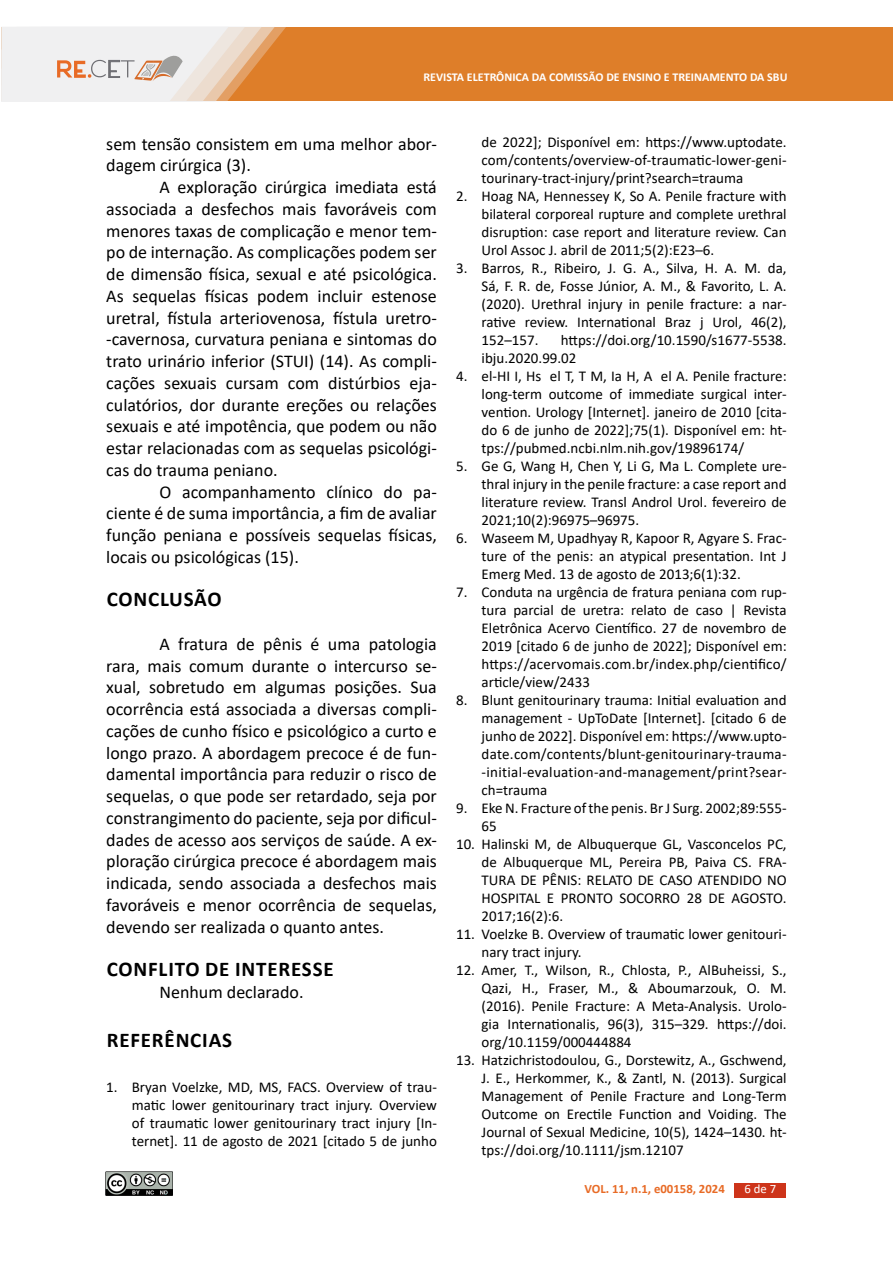
<style>
.page{position:relative;width:893px;height:1263px;background:#fff}
.page>*{position:absolute;margin:0;border:0;box-sizing:border-box;transform-origin:0 0}
.t1{font:700 21px "Calibri";letter-spacing:.04em;color:#000}
.t2{font:18px/21.8px "Calibri";color:#000;text-align:justify}
.t3{font:15px/18px "Calibri";color:#000;text-align:justify}
.t4{font:700 12.75px "Calibri";color:#e86b26}
.t5{font:12.75px "Calibri";color:#fff}
.t6{font:700 12px "Calibri";color:#fff}
</style>
<div class="page">
<div style="left:1px;top:28px;width:892px;height:73px;background:#de7e29"></div>
<svg style="left:1px;top:27px;width:285px;height:74px;background:#ead9cb"></svg>
<img style="left:105px;top:1171px;width:68px;height:25px">
<div style="left:734px;top:1183px;width:52px;height:14px;background:#cd341a"></div>
<p class="t6" style="left:423px;top:69px;width:366px">REVISTA ELETRÔNICA DA COMISSÃO DE ENSINO E TREINAMENTO DA SBU</p>
<p class="t2" style="left:106px;top:132px;width:332px">sem tensão consistem em uma melhor abor&shy;dagem cirúrgica (3).</p>
<p class="t2" style="left:106px;top:176px;width:332px;text-indent:53px">A exploração cirúrgica imediata está associada a desfechos mais favoráveis com menores taxas de complicação e menor tem&shy;po de internação. As complicações podem ser de dimensão física, sexual e até psicológica.<br>As sequelas físicas podem incluir estenose uretral, fístula arteriovenosa, fístula uretro--cavernosa, curvatura peniana e sintomas do trato urinário inferior (STUI) (14). As compli&shy;cações sexuais cursam com distúrbios eja&shy;culatórios, dor durante ereções ou relações sexuais e até impotência, que podem ou não estar relacionadas com as sequelas psicológi&shy;cas do trauma peniano.</p>
<p class="t2" style="left:106px;top:480px;width:332px;text-indent:53px">O acompanhamento clínico do pa&shy;ciente é de suma importância, a fim de avaliar função peniana e possíveis sequelas físicas, locais ou psicológicas (15).</p>
<h1 class="t1" style="left:107px;top:584px;width:117px">CONCLUSÃO</h1>
<p class="t2" style="left:106px;top:633px;width:332px;text-indent:53px">A fratura de pênis é uma patologia rara, mais comum durante o intercurso se&shy;xual, sobretudo em algumas posições. Sua ocorrência está associada a diversas compli&shy;cações de cunho físico e psicológico a curto e longo prazo. A abordagem precoce é de fun&shy;damental importância para reduzir o risco de sequelas, o que pode ser retardado, seja por constrangimento do paciente, seja por dificul&shy;dades de acesso aos serviços de saúde. A ex&shy;ploração cirúrgica precoce é abordagem mais indicada, sendo associada a desfechos mais favoráveis e menor ocorrência de sequelas, devendo ser realizada o quanto antes.</p>
<h1 class="t1" style="left:107px;top:954px;width:228px">CONFLITO DE INTERESSE</h1>
<p class="t2" style="left:159px;top:981px;width:146px">Nenhum declarado.</p>
<h1 class="t1" style="left:107px;top:1025px;width:127px">REFERÊNCIAS</h1>
<p class="t3" style="left:132px;top:1077px;width:307px;text-indent:-26px">1. Bryan Voelzke, MD, MS, FACS. Overview of trau&shy;matic lower genitourinary tract injury. Overview of traumatic lower genitourinary tract injury [In&shy;ternet]. 11 de agosto de 2021 [citado 5 de junho</p>
<p class="t3" style="left:482px;top:133px;width:307px">de 2022]; Disponível em: https://www.uptodate. com/contents/overview-of-traumatic-lower-geni&shy;tourinary-tract-injury/print?search=trauma</p>
<p class="t3" style="left:482px;top:187px;width:307px;text-indent:-26px">2. Hoag NA, Hennessey K, So A. Penile fracture with bilateral corporeal rupture and complete urethral disruption: case report and literature review. Can Urol Assoc J. abril de 2011;5(2):E23–6.</p>
<p class="t3" style="left:482px;top:259px;width:307px;text-indent:-26px">3. Barros, R., Ribeiro, J. G. A., Silva, H. A. M. da, Sá, F. R. de, Fosse Júnior, A. M., &amp; Favorito, L. A. (2020). Urethral injury in penile fracture: a nar&shy;rative review. International Braz j Urol, 46(2), 152–157.</p>
<p class="t3" style="left:482px;top:331px;width:307px;text-indent:79px">https://doi.org/10.1590/s1677-5538. ibju.2020.99.02</p>
<p class="t3" style="left:482px;top:367px;width:307px;text-indent:-26px">4. el-HI I, Hs el T, T M, Ia H, A el A. Penile fracture: long-term outcome of immediate surgical inter&shy;vention. Urology [Internet]. janeiro de 2010 [cita&shy;do 6 de junho de 2022];75(1). Disponível em: ht&shy;tps://pubmed.ncbi.nlm.nih.gov/19896174/</p>
<p class="t3" style="left:482px;top:457px;width:307px;text-indent:-26px">5. Ge G, Wang H, Chen Y, Li G, Ma L. Complete ure&shy;thral injury in the penile fracture: a case report and literature review. Transl Androl Urol. fevereiro de 2021;10(2):96975–96975.</p>
<p class="t3" style="left:482px;top:529px;width:307px;text-indent:-26px">6. Waseem M, Upadhyay R, Kapoor R, Agyare S. Frac&shy;ture of the penis: an atypical presentation. Int J Emerg Med. 13 de agosto de 2013;6(1):32.</p>
<p class="t3" style="left:482px;top:583px;width:307px;text-indent:-26px">7. Conduta na urgência de fratura peniana com rup&shy;tura parcial de uretra: relato de caso | Revista Eletrônica Acervo Científico. 27 de novembro de 2019 [citado 6 de junho de 2022]; Disponível em: https://acervomais.com.br/index.php/cientifico/ article/view/2433</p>
<p class="t3" style="left:482px;top:691px;width:307px;text-indent:-26px">8. Blunt genitourinary trauma: Initial evaluation and management - UpToDate [Internet]. [citado 6 de junho de 2022]. Disponível em: https://www.upto&shy;date.com/contents/blunt-genitourinary-trauma--initial-evaluation-and-management/print?sear&shy;ch=trauma</p>
<p class="t3" style="left:482px;top:799px;width:307px;text-indent:-26px">9. Eke N. Fracture of the penis. Br J Surg. 2002;89:555-<br>65</p>
<p class="t3" style="left:482px;top:835px;width:307px;text-indent:-26px">10. Halinski M, de Albuquerque GL, Vasconcelos PC, de Albuquerque ML, Pereira PB, Paiva CS. FRA-TURA DE PÊNIS: RELATO DE CASO ATENDIDO NO HOSPITAL E PRONTO SOCORRO 28 DE AGOSTO.<br>2017;16(2):6.</p>
<p class="t3" style="left:482px;top:925px;width:307px;text-indent:-26px">11. Voelzke B. Overview of traumatic lower genitouri&shy;nary tract injury.</p>
<p class="t3" style="left:482px;top:961px;width:307px;text-indent:-26px">12. Amer, T., Wilson, R., Chlosta, P., AlBuheissi, S., Qazi, H., Fraser, M., &amp; Aboumarzouk, O. M. (2016). Penile Fracture: A Meta-Analysis. Urolo&shy;gia Internationalis, 96(3), 315–329. https://doi. org/10.1159/000444884</p>
<p class="t3" style="left:482px;top:1051px;width:307px;text-indent:-26px">13. Hatzichristodoulou, G., Dorstewitz, A., Gschwend, J. E., Herkommer, K., &amp; Zantl, N. (2013). Surgical Management of Penile Fracture and Long‐Term Outcome on Erectile Function and Voiding. The Journal of Sexual Medicine, 10(5), 1424–1430. ht&shy;tps://doi.org/10.1111/jsm.12107</p>
<p class="t4" style="left:584px;top:1180px;width:142px">VOL. 11, n.1, e00158, 2024</p>
<p class="t5" style="left:744px;top:1180px;width:33px">6 de 7</p>
</div>
